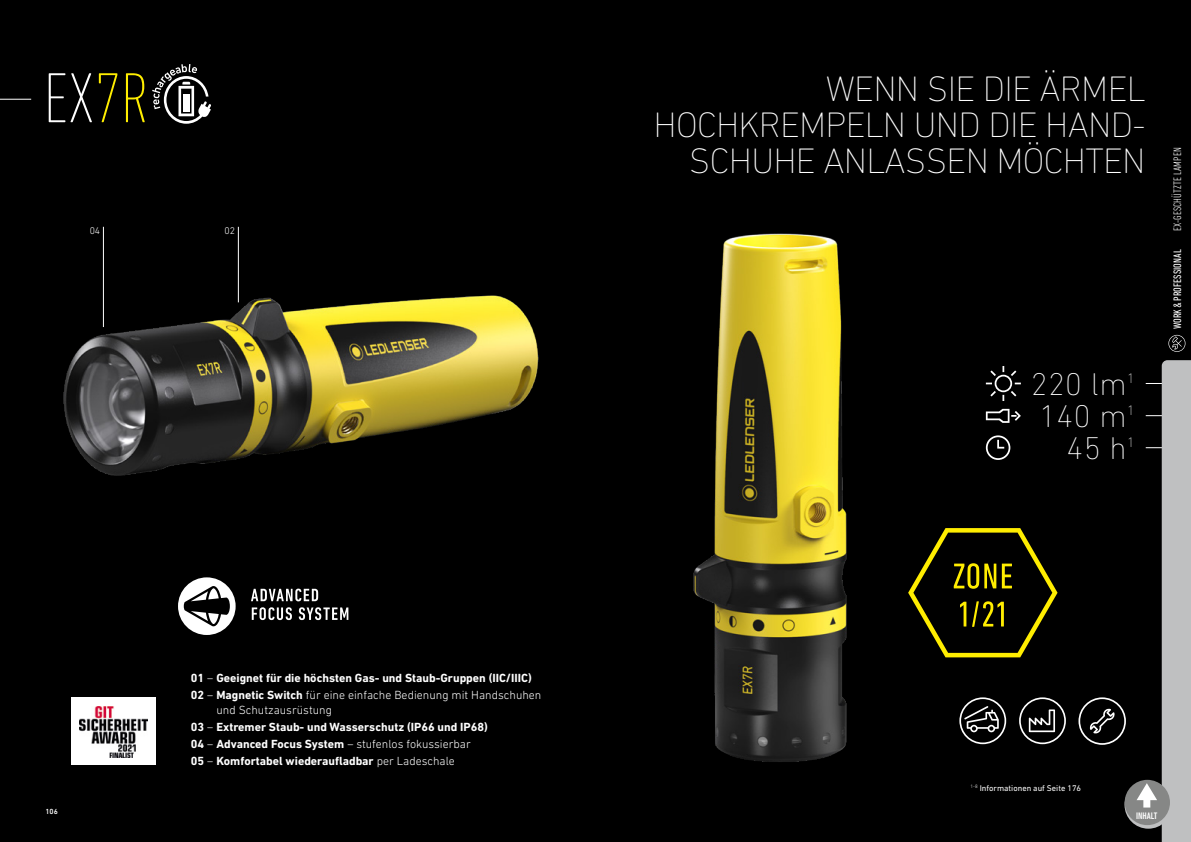
<style>
.page{position:relative;width:1191px;height:842px;background:#000}
.page>*{position:absolute;margin:0;border:0;box-sizing:border-box;transform-origin:0 0}
.t1{font:200 condensed 72px "DIN Next LT Pro";color:#fff}
.t2{font:200 36px/36px "DIN Next LT Pro";letter-spacing:-.02em;color:#fff;text-align:right}
.t3{font:200 32px "DIN Next LT Pro";letter-spacing:.015em;color:#fff}
.t4{font:200 14px "DIN Next LT Pro";color:#fff}
.t5{font:700 12px/17.2px "DIN Next LT Pro";color:#fff}
.t6{font:300 condensed 11px "DIN Next LT Pro";letter-spacing:.01em;color:#fff}
.t7{font:condensed 11px "DIN Next LT Pro";letter-spacing:.005em;color:#fff}
.t8{font:300 9.9px "DIN Next LT Pro";color:#fff}
.t9{font:500 condensed 9.6px "DIN Next LT Pro";color:#fff}
.t10{font:8.5px "DIN Next LT Pro";color:#fff}
.t11{font:500 7.5px "DIN Next LT Pro";letter-spacing:.015em;color:#fff}
.s1{color:#fe0}
.s2{font-weight:300}
</style>
<div class="page">
<hr style="left:0;top:99px;width:31px;height:1px;background:#fff">
<svg style="left:152px;top:64px;width:58px;height:60px"></svg>
<img style="left:63px;top:279px;width:476px;height:197px">
<hr style="left:103px;top:227px;width:1px;height:100px;background:#fff">
<hr style="left:238px;top:227px;width:1px;height:75px;background:#fff">
<img style="left:693px;top:233px;width:154px;height:529px">
<svg style="left:908px;top:528px;width:149px;height:129px"></svg>
<svg style="left:251px;top:589px;width:97px;height:31px"></svg>
<div style="left:178px;top:577px;width:58px;height:58px;background:#fff;border-radius:50%"></div>
<svg style="left:184px;top:586px;width:46px;height:40px"></svg>
<svg style="left:986px;top:366px;width:35px;height:35px"></svg>
<svg style="left:986px;top:409px;width:35px;height:14px"></svg>
<svg style="left:986px;top:435px;width:24px;height:25px"></svg>
<svg style="left:1078px;top:697px;width:48px;height:48px"></svg>
<svg style="left:1019px;top:697px;width:47px;height:47px"></svg>
<svg style="left:959px;top:697px;width:47px;height:47px"></svg>
<div style="left:71px;top:697px;width:85px;height:68px;background:#fff"></div>
<img style="left:79px;top:707px;width:69px;height:51px">
<svg style="left:1168px;top:335px;width:17px;height:17px"></svg>
<div style="left:1124px;top:780px;width:46px;height:45px;background:#868786;border-radius:50%"></div>
<svg style="left:1136px;top:360px;width:55px;height:482px"></svg>
<h1 class="t1" style="left:43px;top:57px;width:107px">EX<span class="s1">7R</span></h1>
<p class="t8" style="left:90px;top:225px;width:12px">04</p>
<p class="t8" style="left:225px;top:225px;width:12px">02</p>
<h2 class="t2" style="left:653px;top:71px;width:493px">WENN SIE DIE ÄRMEL<br>HOCHKREMPELN UND DIE HAND-<br>SCHUHE ANLASSEN MÖCHTEN</h2>
<h3 class="t3" style="left:1030px;top:366px;width:97px">220 lm</h3>
<p class="t4" style="left:1127px;top:370px;width:9px">1</p>
<h3 class="t3" style="left:1039px;top:398px;width:89px">140 m</h3>
<p class="t4" style="left:1127px;top:402px;width:9px">1</p>
<h3 class="t3" style="left:1066px;top:430px;width:62px">45 h</h3>
<p class="t4" style="left:1127px;top:434px;width:9px">1</p>
<p class="t6" style="left:1171px;top:231px;width:85px;rotate:-90deg">EX-GESCHÜTZTE LAMPEN</p>
<p class="t7" style="left:1171px;top:329px;width:81px;rotate:-90deg">WORK &amp; PROFESSIONAL</p>
<p class="t5" style="left:191px;top:669px;width:352px">01 <span class="s2">–</span> Geeignet für die höchsten Gas- und Staub-Gruppen (IIC/IIIC)<br>02 <span class="s2">–</span> Magnetic Switch <span class="s2">für eine einfache Bedienung mit Handschuhen</span></p>
<p class="t5" style="left:191px;top:701px;width:298px;text-indent:26px"><span class="s2">und Schutzausrüstung<br></span>03 <span class="s2">–</span> Extremer Staub- und Wasserschutz (IP66 und IP68)<br>04 <span class="s2">–</span> Advanced Focus System <span class="s2">– stufenlos fokussierbar<br></span>05 <span class="s2">–</span> Komfortabel wiederaufladbar <span class="s2">per Ladeschale</span></p>
<p class="t10" style="left:970px;top:783px;width:112px"><sup>1-8</sup> Informationen auf Seite 176</p>
<p class="t11" style="left:45px;top:807px;width:14px">106</p>
<p class="t11" style="left:1133px;top:807px;width:14px">107</p>
<p class="t9" style="left:1136px;top:810px;width:23px">INHALT</p>
</div>
